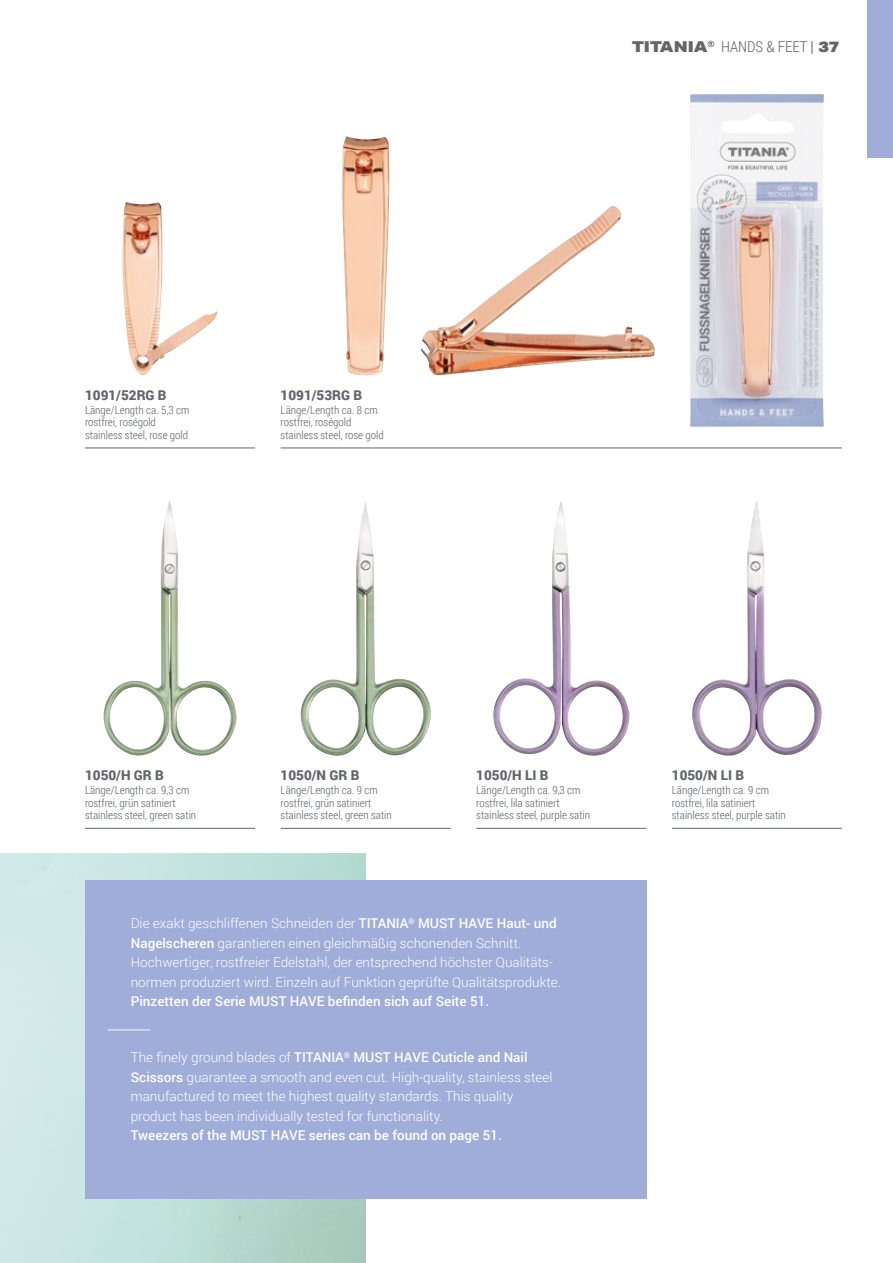
<style>
.page{position:relative;width:893px;height:1263px;background:#fff}
.page>*{position:absolute;margin:0;border:0;box-sizing:border-box;transform-origin:0 0}
.t1{font:300 15px "Roboto Condensed";color:#62666b}
.t2{font:300 13.5px/19.5px "Roboto";color:#fff}
.t3{font:500 13.5px "Roboto";color:#fff}
.t4{font:900 13.5px "Roboto";color:#62666b}
.t5{font:300 11.25px/12.8px "Roboto Condensed";color:#62666b}
.s1{font-family:"Aktiv Grotesk Ex";font-weight:900}
.s2{font-weight:400}
.s3{font-weight:500}
</style>
<div class="page">
<div style="left:867px;top:0;width:26px;height:158px;background:#a0add9"></div>
<div style="left:85px;top:880px;width:561px;height:319px;background:#a0add9"></div>
<img style="left:103px;top:501px;width:134px;height:255px">
<img style="left:301px;top:502px;width:130px;height:254px">
<img style="left:692px;top:501px;width:130px;height:255px">
<img style="left:493px;top:501px;width:137px;height:255px">
<img style="left:690px;top:94px;width:134px;height:333px">
<img style="left:421px;top:206px;width:234px;height:169px">
<img style="left:342px;top:136px;width:48px;height:239px">
<img style="left:123px;top:202px;width:95px;height:174px">
<hr style="left:85px;top:448px;width:170px;height:1px;background:#62666b">
<hr style="left:281px;top:448px;width:561px;height:1px;background:#62666b">
<hr style="left:85px;top:828px;width:170px;height:1px;background:#62666b">
<hr style="left:281px;top:828px;width:170px;height:1px;background:#62666b">
<hr style="left:672px;top:828px;width:170px;height:1px;background:#62666b">
<hr style="left:476px;top:828px;width:170px;height:1px;background:#62666b">
<hr style="left:108px;top:1029px;width:42px;height:1px;background:#dadef1">
<p class="t1" style="left:632px;top:36px;width:209px"><span class="s1">TITANIA</span><sup>®</sup> HANDS &amp; FEET <span class="s2">|</span> <span class="s1">37</span></p>
<p class="t4" style="left:85px;top:385px;width:83px">1091/52RG B</p>
<p class="t5" style="left:85px;top:403px;width:106px">Länge/Length ca. 5,3 cm rostfrei, roségold stainless steel, rose gold</p>
<p class="t4" style="left:281px;top:385px;width:83px">1091/53RG B</p>
<p class="t5" style="left:281px;top:403px;width:105px">Länge/Length ca. 8 cm rostfrei, roségold stainless steel, rose gold</p>
<p class="t4" style="left:85px;top:765px;width:80px">1050/H GR B</p>
<p class="t5" style="left:85px;top:783px;width:113px">Länge/Length ca. 9,3 cm rostfrei, grün satiniert stainless steel, green satin</p>
<p class="t4" style="left:281px;top:765px;width:80px">1050/N GR B</p>
<p class="t5" style="left:281px;top:783px;width:113px">Länge/Length ca. 9 cm rostfrei, grün satiniert stainless steel, green satin</p>
<p class="t4" style="left:476px;top:765px;width:74px">1050/H LI B</p>
<p class="t5" style="left:476px;top:783px;width:115px">Länge/Length ca. 9,3 cm rostfrei, lila satiniert stainless steel, purple satin</p>
<p class="t2" style="left:131px;top:913px;width:432px">Die exakt geschliffenen Schneiden der <span class="s3">TITANIA</span><sup>®</sup> <span class="s3">MUST HAVE Haut- und Nagelscheren</span> garantieren einen gleichmäßig schonenden Schnitt.<br>Hochwertiger, rostfreier Edelstahl, der entsprechend höchster Qualitäts&shy;normen produziert wird. Einzeln auf Funktion geprüfte Qualitätsprodukte.</p>
<p class="t3" style="left:131px;top:992px;width:360px">Pinzetten der Serie MUST HAVE befinden sich auf Seite 51.</p>
<p class="t2" style="left:131px;top:1047px;width:423px">The finely ground blades of <span class="s3">TITANIA</span><sup>®</sup> <span class="s3">MUST HAVE Cuticle and Nail Scissors</span> guarantee a smooth and even cut. High-quality, stainless steel manufactured to meet the highest quality standards. This quality product has been individually tested for functionality.</p>
<p class="t3" style="left:131px;top:1126px;width:373px">Tweezers of the MUST HAVE series can be found on page 51.</p>
<p class="t4" style="left:672px;top:765px;width:74px">1050/N LI B</p>
<p class="t5" style="left:672px;top:783px;width:115px">Länge/Length ca. 9 cm rostfrei, lila satiniert stainless steel, purple satin</p>
</div>
